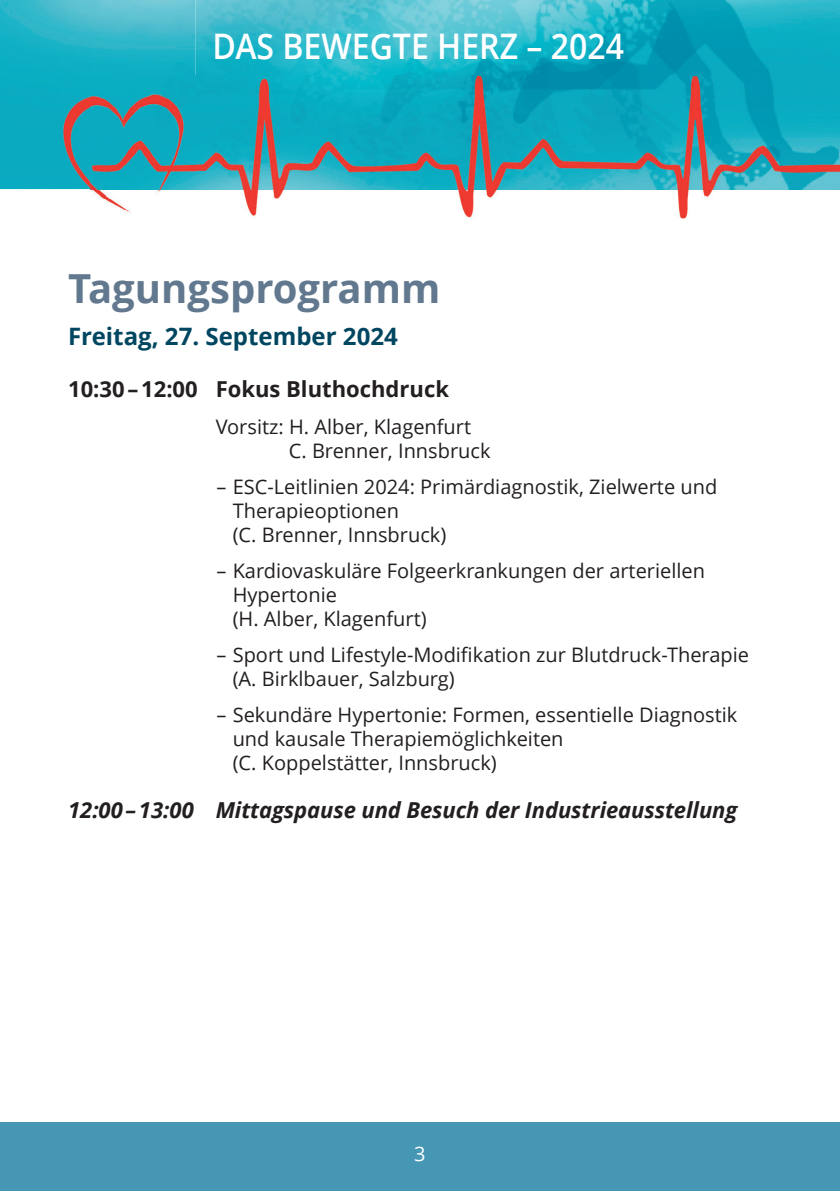
<style>
.page{position:relative;width:840px;height:1191px;background:#fff}
.page>*{position:absolute;margin:0;border:0;box-sizing:border-box;transform-origin:0 0}
.t1{font:700 40px "Open Sans";color:#61788e}
.t2{font:600 35.2px "Open Sans";color:#fff;scale:.91 1}
.t3{font:700 24px "Open Sans";color:#014660}
.t4{font:italic 700 22px "Open Sans";letter-spacing:-.005em;color:#231f20}
.t5{font:700 22px "Open Sans";color:#231f20}
.t6{font:20px/24px "Open Sans";color:#231f20}
.t7{font:20px "Open Sans";color:#fff}
</style>
<div class="page">
<div style="left:0;top:1123px;width:839px;height:68px;background:#4597b4"></div>
<img style="left:0;top:0;width:839px;height:219px">
<img style="left:195px;top:75px;width:644px;height:114px">
<img style="left:90px;top:75px;width:105px;height:144px">
<p class="t2" style="left:212px;top:22px;width:453px">DAS BEWEGTE HERZ – 2024</p>
<p class="t1" style="left:68px;top:260px;width:373px">Tagungsprogramm</p>
<p class="t3" style="left:68px;top:319px;width:331px">Freitag, 27. September 2024</p>
<p class="t5" style="left:68px;top:373px;width:382px">10:30–12:00 Fokus Bluthochdruck</p>
<p class="t6" style="left:289px;top:414px;width:203px;text-indent:-73px">Vorsitz: H. Alber, Klagenfurt<br>C. Brenner, Innsbruck</p>
<p class="t6" style="left:232px;top:474px;width:486px;text-indent:-16px">– ESC-Leitlinien 2024: Primärdiagnostik, Zielwerte und<br>Therapieoptionen<br>(C. Brenner, Innsbruck)</p>
<p class="t6" style="left:232px;top:558px;width:473px;text-indent:-16px">– Kardiovaskuläre Folgeerkrankungen der arteriellen<br>Hypertonie<br>(H. Alber, Klagenfurt)</p>
<p class="t6" style="left:232px;top:642px;width:517px;text-indent:-16px">– Sport und Lifestyle-Modifikation zur Blutdruck-Therapie (A. Birklbauer, Salzburg)</p>
<p class="t6" style="left:232px;top:702px;width:506px;text-indent:-16px">– Sekundäre Hypertonie: Formen, essentielle Diagnostik und kausale Therapiemöglichkeiten<br>(C. Koppelstätter, Innsbruck)</p>
<p class="t4" style="left:68px;top:794px;width:670px">12:00–13:00 Mittagspause und Besuch der Industrieausstellung</p>
<p class="t7" style="left:414px;top:1139px;width:13px">3</p>
</div>
